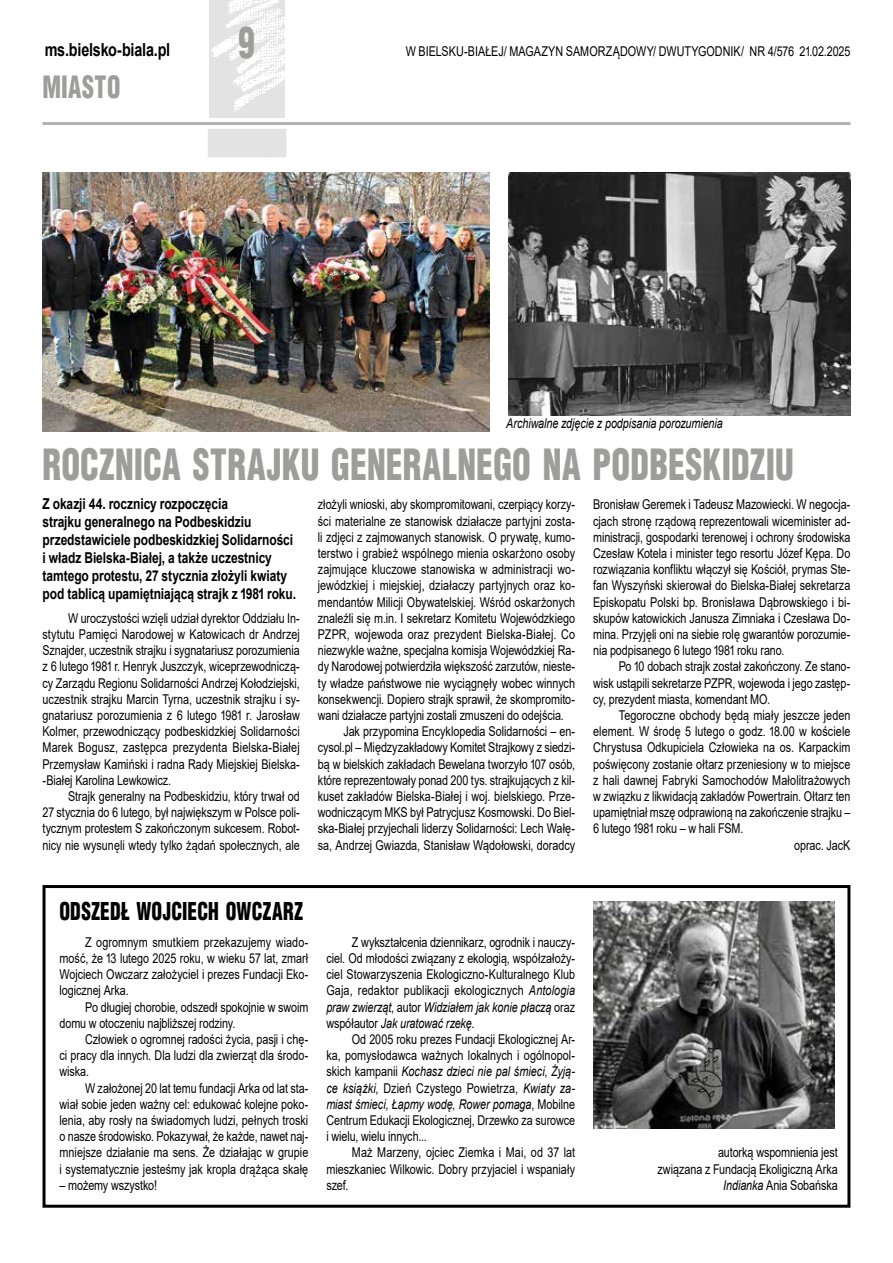
<style>
.page{position:relative;width:893px;height:1263px;background:#fff}
.page>*{position:absolute;margin:0;border:0;box-sizing:border-box;transform-origin:0 0}
.t1{font:900 42px "Switzerland Cond";letter-spacing:.005em;color:#9d9d9c;scale:.8 1}
.t2{font:900 30px "Switzerland Cond";letter-spacing:.02em;color:#9d9d9c;scale:.8 1}
.t3{font:900 24px "Switzerland Cond";letter-spacing:.01em;color:#000;scale:.8 1}
.t4{font:700 18px "Arial";letter-spacing:-.015em;color:#000;scale:.8 1}
.t5{font:700 15px/18px "Arial";letter-spacing:-.005em;color:#000;scale:.8 1}
.t6{font:13.5px/16.2px "Arial";letter-spacing:-.005em;color:#000;text-align:justify;scale:.8 1}
.t7{font:italic 13.5px "Arial";letter-spacing:-.005em;color:#000;scale:.8 1}
.s1{font-style:italic}
</style>
<div class="page">
<hr style="left:43px;top:122px;width:807px;height:3px;background:#b3b2b2">
<img style="left:209px;top:0;width:76px;height:117px">
<div style="left:208px;top:129px;width:78px;height:28px;background:#e3e3e3"></div>
<img style="left:43px;top:172px;width:446px;height:259px">
<img style="left:508px;top:172px;width:342px;height:243px">
<div style="left:43px;top:885px;width:807px;height:323px;border:3px solid #000"></div>
<img style="left:593px;top:901px;width:241px;height:227px">
<h3 class="t4" style="left:45px;top:37px;width:158px">ms.bielsko-biala.pl</h3>
<h2 class="t2" style="left:43px;top:68px;width:99px">MIASTO</h2>
<h1 class="t1" style="left:238px;top:16px;width:22px">9</h1>
<p class="t6" style="left:406px;top:43px;width:557px">W BIELSKU-BIAŁEJ/ MAGAZYN SAMORZĄDOWY/ DWUTYGODNIK/ NR 4/576 21.02.2025</p>
<p class="t7" style="left:506px;top:415px;width:272px">Archiwalne zdjęcie z podpisania porozumienia</p>
<h1 class="t1" style="left:43px;top:437px;width:941px">ROCZNICA STRAJKU GENERALNEGO NA PODBESKIDZIU</h1>
<p class="t5" style="left:43px;top:495px;width:318px">Z okazji 44. rocznicy rozpoczęcia<br>strajku generalnego na Podbeskidziu przedstawiciele podbeskidzkiej Solidarności i władz Bielska-Białej, a także uczestnicy tamtego protestu, 27 stycznia złożyli kwiaty pod tablicą upamiętniającą strajk z 1981 roku.</p>
<p class="t6" style="left:43px;top:610px;width:323px;text-indent:26px">W uroczystości wzięli udział dyrektor Oddziału In&shy;stytutu Pamięci Narodowej w Katowicach dr Andrzej Sznajder, uczestnik strajku i sygnatariusz porozumienia z 6 lutego 1981 r. Henryk Juszczyk, wiceprzewodniczą&shy;cy Zarządu Regionu Solidarności Andrzej Kołodziejski, uczestnik strajku Marcin Tyrna, uczestnik strajku i sy&shy;gnatariusz porozumienia z 6 lutego 1981 r. Jarosław Kolmer, przewodniczący podbeskidzkiej Solidarności Marek Bogusz, zastępca prezydenta Bielska-Białej Przemysław Kamiński i radna Rady Miejskiej Bielska--Białej Karolina Lewkowicz.</p>
<p class="t6" style="left:43px;top:788px;width:323px;text-indent:26px">Strajk generalny na Podbeskidziu, który trwał od 27 stycznia do 6 lutego, był największym w Polsce poli&shy;tycznym protestem S zakończonym sukcesem. Robot&shy;nicy nie wysunęli wtedy tylko żądań społecznych, ale</p>
<p class="t6" style="left:318px;top:496px;width:323px">złożyli wnioski, aby skompromitowani, czerpiący korzy-</p>
<p class="t6" style="left:318px;top:513px;width:323px">ści materialne ze stanowisk działacze partyjni zosta-</p>
<p class="t6" style="left:318px;top:529px;width:323px">li zdjęci z zajmowanych stanowisk. O prywatę, kumo-</p>
<p class="t6" style="left:318px;top:545px;width:323px">terstwo i grabież wspólnego mienia oskarżono osoby</p>
<p class="t6" style="left:318px;top:561px;width:323px">zajmujące kluczowe stanowiska w administracji wo-</p>
<p class="t6" style="left:318px;top:577px;width:323px">jewódzkiej i miejskiej, działaczy partyjnych oraz ko-</p>
<p class="t6" style="left:318px;top:594px;width:323px">mendantów Milicji Obywatelskiej. Wśród oskarżonych</p>
<p class="t6" style="left:318px;top:610px;width:323px">znaleźli się m.in. I sekretarz Komitetu Wojewódzkiego</p>
<p class="t6" style="left:318px;top:626px;width:323px">PZPR, wojewoda oraz prezydent Bielska-Białej. Co</p>
<p class="t6" style="left:318px;top:642px;width:323px">niezwykle ważne, specjalna komisja Wojewódzkiej Ra-</p>
<p class="t6" style="left:318px;top:658px;width:323px">dy Narodowej potwierdziła większość zarzutów, nieste-</p>
<p class="t6" style="left:318px;top:675px;width:323px">ty władze państwowe nie wyciągnęły wobec winnych</p>
<p class="t6" style="left:318px;top:691px;width:323px">konsekwencji. Dopiero strajk sprawił, że skompromito-</p>
<p class="t6" style="left:318px;top:707px;width:309px">wani działacze partyjni zostali zmuszeni do odejścia.</p>
<p class="t6" style="left:343px;top:723px;width:291px">Jak przypomina Encyklopedia Solidarności – en-</p>
<p class="t6" style="left:318px;top:739px;width:323px">cysol.pl – Międzyzakładowy Komitet Strajkowy z siedzi-</p>
<p class="t6" style="left:318px;top:756px;width:323px">bą w bielskich zakładach Bewelana tworzyło 107 osób,</p>
<p class="t6" style="left:318px;top:772px;width:323px">które reprezentowały ponad 200 tys. strajkujących z kil-</p>
<p class="t6" style="left:318px;top:788px;width:323px">kuset zakładów Bielska-Białej i woj. bielskiego. Prze-</p>
<p class="t6" style="left:318px;top:804px;width:323px">wodniczącym MKS był Patrycjusz Kosmowski. Do Biel-</p>
<p class="t6" style="left:318px;top:820px;width:323px">ska-Białej przyjechali liderzy Solidarności: Lech Wałę-</p>
<p class="t6" style="left:318px;top:837px;width:323px">sa, Andrzej Gwiazda, Stanisław Wądołowski, doradcy</p>
<p class="t6" style="left:593px;top:496px;width:323px">Bronisław Geremek i Tadeusz Mazowiecki. W negocja&shy;cjach stronę rządową reprezentowali wiceminister ad&shy;ministracji, gospodarki terenowej i ochrony środowiska Czesław Kotela i minister tego resortu Józef Kępa. Do rozwiązania konfliktu włączył się Kościół, prymas Ste&shy;fan Wyszyński skierował do Bielska-Białej sekretarza Episkopatu Polski bp. Bronisława Dąbrowskiego i bi&shy;skupów katowickich Janusza Zimniaka i Czesława Do&shy;mina. Przyjęli oni na siebie rolę gwarantów porozumie&shy;nia podpisanego 6 lutego 1981 roku rano.</p>
<p class="t6" style="left:593px;top:658px;width:323px;text-indent:26px">Po 10 dobach strajk został zakończony. Ze stano&shy;wisk ustąpili sekretarze PZPR, wojewoda i jego zastęp&shy;cy, prezydent miasta, komendant MO.</p>
<p class="t6" style="left:619px;top:707px;width:291px">Tegoroczne obchody będą miały jeszcze jeden</p>
<p class="t6" style="left:593px;top:723px;width:323px">element. W środę 5 lutego o godz. 18.00 w kościele</p>
<p class="t6" style="left:593px;top:739px;width:323px">Chrystusa Odkupiciela Człowieka na os. Karpackim</p>
<p class="t6" style="left:593px;top:756px;width:323px">poświęcony zostanie ołtarz przeniesiony w to miejsce</p>
<p class="t6" style="left:593px;top:772px;width:323px">z hali dawnej Fabryki Samochodów Małolitrażowych</p>
<p class="t6" style="left:593px;top:788px;width:323px">w związku z likwidacją zakładów Powertrain. Ołtarz ten</p>
<p class="t6" style="left:593px;top:804px;width:323px">upamiętniał mszę odprawioną na zakończenie strajku –</p>
<p class="t6" style="left:593px;top:820px;width:190px">6 lutego 1981 roku – w hali FSM.</p>
<p class="t6" style="left:794px;top:837px;width:72px">oprac. JacK</p>
<h3 class="t3" style="left:59px;top:896px;width:306px">ODSZEDŁ WOJCIECH OWCZARZ</h3>
<p class="t6" style="left:60px;top:934px;width:312px;text-indent:26px">Z ogromnym smutkiem przekazujemy wiado&shy;mość, że 13 lutego 2025 roku, w wieku 57 lat, zmarł Wojciech Owczarz założyciel i prezes Fundacji Eko&shy;logicznej Arka.</p>
<p class="t6" style="left:60px;top:999px;width:312px;text-indent:26px">Po długiej chorobie, odszedł spokojnie w swoim domu w otoczeniu najbliższej rodziny.</p>
<p class="t6" style="left:60px;top:1031px;width:312px;text-indent:26px">Człowiek o ogromnej radości życia, pasji i chę&shy;ci pracy dla innych. Dla ludzi dla zwierząt dla środo&shy;wiska.</p>
<p class="t6" style="left:60px;top:1080px;width:313px;text-indent:26px">W założonej 20 lat temu fundacji Arka od lat sta&shy;wiał sobie jeden ważny cel: edukować kolejne poko&shy;lenia, aby rosły na świadomych ludzi, pełnych troski o nasze środowisko. Pokazywał, że każde, nawet naj&shy;mniejsze działanie ma sens. Że działając w grupie i systematycznie jesteśmy jak kropla drążąca skałę</p>
<p class="t6" style="left:60px;top:1177px;width:123px">– możemy wszystko!</p>
<p class="t6" style="left:326px;top:934px;width:312px;text-indent:26px">Z wykształcenia dziennikarz, ogrodnik i nauczy&shy;ciel. Od młodości związany z ekologią, współzałoży&shy;ciel Stowarzyszenia Ekologiczno-Kulturalnego Klub Gaja, redaktor publikacji ekologicznych <span class="s1">Antologia praw zwierząt</span>, autor <span class="s1">Widziałem jak konie płaczą</span> oraz współautor <span class="s1">Jak uratować rzekę</span>.</p>
<p class="t6" style="left:326px;top:1031px;width:312px;text-indent:26px">Od 2005 roku prezes Fundacji Ekologicznej Ar&shy;ka, pomysłodawca ważnych lokalnych i ogólnopol&shy;skich kampanii <span class="s1">Kochasz dzieci nie pal śmieci</span>, <span class="s1">Żyją&shy;ce książki</span>, Dzień Czystego Powietrza, <span class="s1">Kwiaty za&shy;miast śmieci, Łapmy wodę, Rower pomaga</span>, Mobilne Centrum Edukacji Ekologicznej, Drzewko za surowce i wielu, wielu innych...</p>
<p class="t6" style="left:326px;top:1144px;width:312px;text-indent:26px">Maż Marzeny, ojciec Ziemka i Mai, od 37 lat mieszkaniec Wilkowic. Dobry przyjaciel i wspaniały szef.</p>
<p class="t6" style="left:657px;top:1144px;width:227px;text-align:right">autorką wspomnienia jest<br>związana z Fundacją Ekoligiczną Arka<br><span class="s1">Indianka</span> Ania Sobańska</p>
</div>
